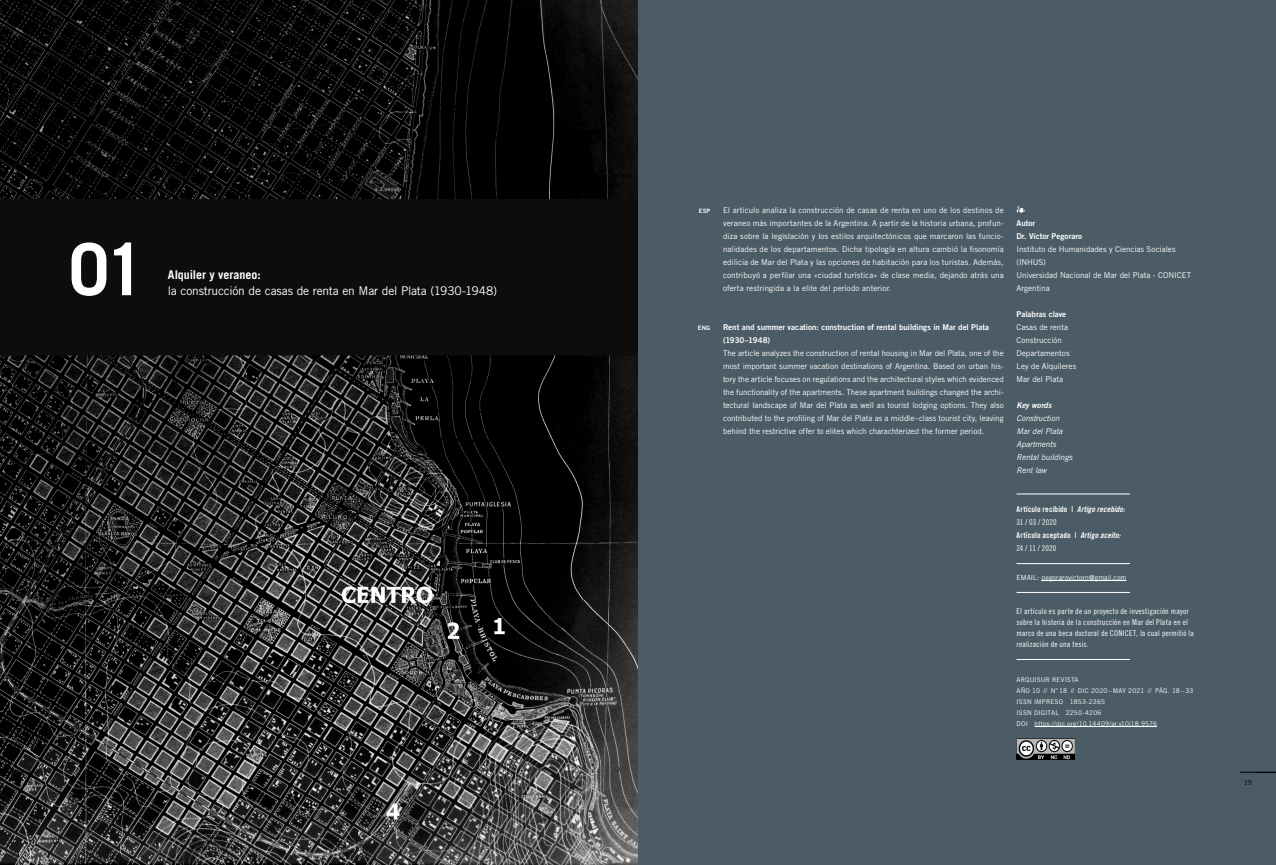
<style>
.page{position:relative;width:1276px;height:865px;background:#fff}
.page>*{position:absolute;margin:0;border:0;box-sizing:border-box;transform-origin:0 0}
.t1{font:700 72px "Trade Gothic LT Std";color:#fff}
.t2{font:12px "Trade Gothic LT Std";letter-spacing:-.015em;color:#fff}
.t3{font:700 12px "Trade Gothic LT Std";letter-spacing:-.005em;color:#fff}
.t4{font:8px/13px "Trade Gothic LT Std";color:#fff;text-align:justify}
.t5{font:8px/11px "Trade Gothic LT Std Cn 18";letter-spacing:.025em;color:#fff}
.t6{font:8px/13px "Trade Gothic LT Std Bd 2";color:#fff}
.t7{font:8px "Trade Gothic LT Std Bd Cn 20";letter-spacing:.02em;color:#fff}
.t8{font:italic 8px/13px "Trade Gothic LT Std";letter-spacing:-.01em;color:#fff}
.t9{font:8px "Trade Gothic LT Std Bd 2 Obl";letter-spacing:-.005em;color:#fff}
.t10{font:7px "Trade Gothic LT Std";letter-spacing:.005em;color:#fff}
.t11{font:7px "Trade Gothic LT Std";color:#000}
.t12{font:6.5px/11px "Trade Gothic LT Std";letter-spacing:.025em;color:#fff}
.t13{font:6px "Trade Gothic LT Std Bd 2";letter-spacing:.035em;color:#fff}
.s1{font-family:"Trade Gothic LT Std Bd Cn 20 Obl"}
</style>
<div class="page">
<div style="left:638px;top:0;width:638px;height:865px;background:#4b5c66"></div>
<img style="left:0;top:0;width:638px;height:865px">
<svg style="left:1016px;top:206px;width:9px;height:7px"></svg>
<hr style="left:1041px;top:580px;width:85px;height:1px;background:#fff">
<hr style="left:1034px;top:726px;width:123px;height:1px;background:#fff">
<hr style="left:1016px;top:493px;width:114px;height:1px;background:#fff">
<hr style="left:1016px;top:563px;width:114px;height:1px;background:#fff">
<hr style="left:1016px;top:592px;width:114px;height:1px;background:#fff">
<hr style="left:1016px;top:659px;width:114px;height:1px;background:#fff">
<img style="left:1016px;top:738px;width:59px;height:21px">
<hr style="left:0;top:772px;width:36px;height:1px;background:#000">
<hr style="left:1240px;top:772px;width:36px;height:1px;background:#000">
<h1 class="t1" style="left:69px;top:225px;width:78px">01</h1>
<h2 class="t3" style="left:168px;top:267px;width:94px">Alquiler y veraneo:</h2>
<h2 class="t2" style="left:168px;top:283px;width:331px">la construcción de casas de renta en Mar del Plata (1930-1948)</h2>
<p class="t13" style="left:699px;top:207px;width:13px">ESP</p>
<p class="t13" style="left:698px;top:324px;width:14px">ENG</p>
<p class="t4" style="left:723px;top:203px;width:282px">El artículo analiza la construcción de casas de renta en uno de los destinos de veraneo más importantes de la Argentina. A partir de la historia urbana, profun&shy;diza sobre la legislación y los estilos arquitectónicos que marcaron las funcio&shy;nalidades de los departamentos. Dicha tipología en altura cambió la fisonomía edilicia de Mar del Plata y las opciones de habitación para los turistas. Además, contribuyó a perfilar una «ciudad turística» de clase media, dejando atrás una oferta restringida a la elite del período anterior.</p>
<p class="t6" style="left:723px;top:320px;width:268px">Rent and summer vacation: construction of rental buildings in Mar del Plata (1930–1948)</p>
<p class="t4" style="left:723px;top:346px;width:282px">The article analyzes the construction of rental housing in Mar del Plata, one of the most important summer vacation destinations of Argentina. Based on urban his&shy;tory the article focuses on regulations and the architectural styles which evidenced the functionality of the apartments. These apartment buildings changed the archi&shy;tectural landscape of Mar del Plata as well as tourist lodging options. They also contributed to the profiling of Mar del Plata as a middle–class tourist city, leaving behind the restrictive offer to elites which charachterized the former period.</p>
<p class="t6" style="left:1016px;top:216px;width:67px">Autor<br>Dr. Víctor Pegoraro</p>
<p class="t4" style="left:1016px;top:242px;width:176px;text-align:left">Instituto de Humanidades y Ciencias Sociales (INHUS)<br>Universidad Nacional de Mar del Plata - CONICET<br>Argentina</p>
<p class="t6" style="left:1016px;top:307px;width:51px">Palabras clave</p>
<p class="t4" style="left:1016px;top:320px;width:61px;text-align:left">Casas de renta<br>Construcción<br>Departamentos<br>Ley de Alquileres<br>Mar del Plata</p>
<p class="t9" style="left:1016px;top:400px;width:37px">Key words</p>
<p class="t8" style="left:1016px;top:411px;width:57px">Construction<br>Mar del Plata<br>Apartments<br>Rental buildings<br>Rent law</p>
<p class="t7" style="left:1016px;top:504px;width:110px">Artículo recibido | <span class="s1">Artigo recebido:</span></p>
<p class="t5" style="left:1016px;top:516px;width:42px">31 / 03 / 2020</p>
<p class="t7" style="left:1016px;top:530px;width:106px">Artículo aceptado | <span class="s1">Artigo aceito:</span></p>
<p class="t5" style="left:1016px;top:542px;width:41px">24 / 11 / 2020</p>
<p class="t10" style="left:1016px;top:573px;width:111px">EMAIL: pegorarovictorn@gmail.com</p>
<p class="t5" style="left:1016px;top:605px;width:179px">El artículo es parte de un proyecto de investigación mayor sobre la historia de la construcción en Mar del Plata en el marco de una beca doctoral de CONICET, la cual permitió la realización de una tesis.</p>
<p class="t12" style="left:1016px;top:674px;width:178px">ARQUISUR REVISTA<br>AÑO 10 // N° 18 // DIC 2020 – MAY 2021 // PÁG. 18 – 33<br>ISSN IMPRESO 1853-2365<br>ISSN DIGITAL 2250-4206<br>DOI https://doi.org/10.14409/ar.v10i18.9576</p>
<p class="t11" style="left:24px;top:778px;width:10px">18</p>
<p class="t11" style="left:1243px;top:778px;width:10px">19</p>
</div>
